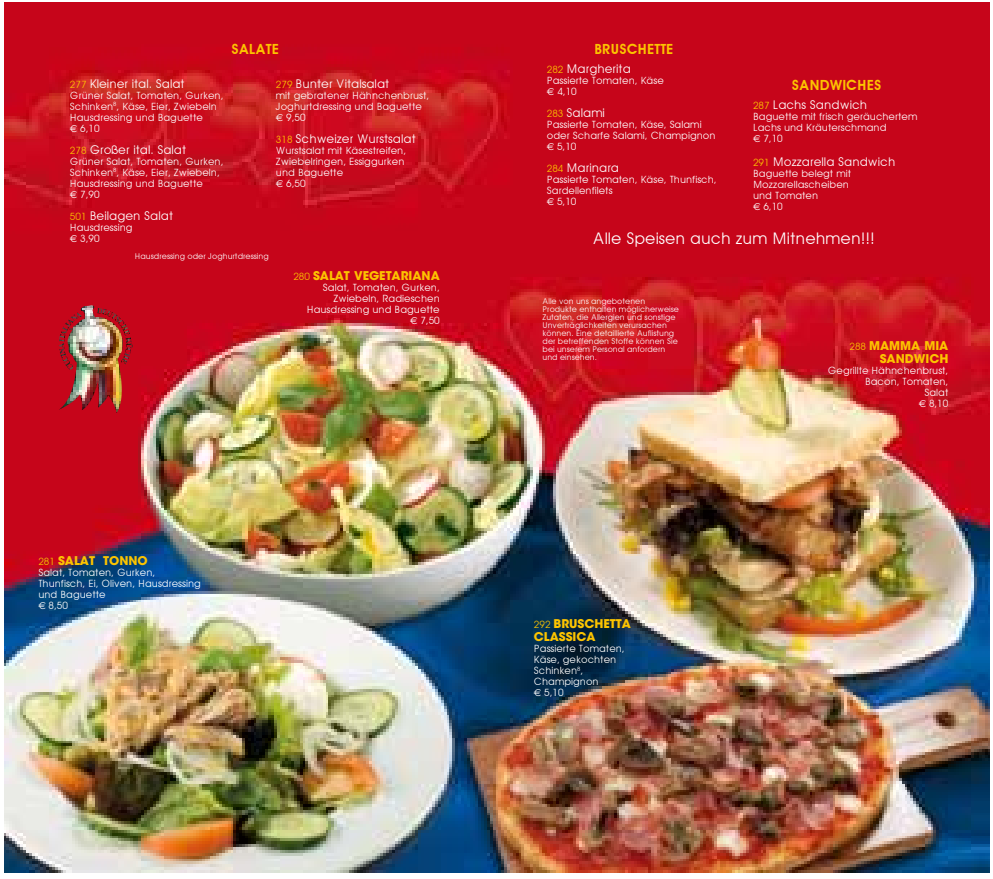
<style>
.page{position:relative;width:993px;height:879px;background:#fff}
.page>*{position:absolute;margin:0;border:0;box-sizing:border-box;transform-origin:0 0}
.t1{font:16px "Avant Garde";color:#fff}
.t2{font:600 14px "Avant Garde";color:#fcc400}
.t3{font:12px "Avant Garde";color:#fff}
.t4{font:700 12px/13px "ITC Avant Garde Std";color:#fcc400;text-align:right}
.t5{font:10px/11px "Avant Garde";color:#fff}
.t6{font:8px/8px "Avant Garde";color:#fff}
.s1{font-size:10px;color:#fcc400}
.s2{font-family:"Euro Sans"}
.s3{font-family:"Avant Garde";font-weight:400;font-size:10px}
</style>
<div class="page">
<img style="left:5px;top:3px;width:984px;height:869px">
<img style="left:69px;top:305px;width:22px;height:25px">
<h2 class="t2" style="left:231px;top:41px;width:17px">SALA</h2>
<h2 class="t2" style="left:266px;top:41px;width:15px">TE</h2>
<p class="t3" style="left:70px;top:76px;width:116px"><span class="s1">277</span> Kleiner ital. Salat</p>
<p class="t5" style="left:70px;top:89px;width:155px">Grüner Salat, Tomaten, Gurken,<br>Schinken<sup>8</sup>, Käse, Eier, Zwiebeln<br>Hausdressing und Baguette<br><span class="s2">€</span> 6,10</p>
<p class="t3" style="left:70px;top:142px;width:118px"><span class="s1">278</span> Großer ital. Salat</p>
<p class="t5" style="left:70px;top:155px;width:155px">Grüner Salat, Tomaten, Gurken,<br>Schinken<sup>8</sup>, Käse, Eier, Zwiebeln,<br>Hausdressing und Baguette<br><span class="s2">€</span> 7,90</p>
<p class="t3" style="left:70px;top:208px;width:105px"><span class="s1">501</span> Beilagen Salat</p>
<p class="t5" style="left:70px;top:221px;width:64px">Hausdressing <span class="s2">€</span> 3,90</p>
<p class="t3" style="left:276px;top:76px;width:115px"><span class="s1">279</span> Bunter Vitalsalat</p>
<p class="t5" style="left:276px;top:89px;width:155px">mit gebratener Hähnchenbrust,<br>Joghurtdressing und Baguette <span class="s2">€</span> 9,50</p>
<p class="t3" style="left:276px;top:131px;width:141px"><span class="s1">318</span> Schweizer Wurstsalat</p>
<p class="t5" style="left:276px;top:144px;width:132px">Wurstsalat mit Käsestreifen,<br>Zwiebelringen, Essiggurken und Baguette<br><span class="s2">€</span> 6,50</p>
<p class="t6" style="left:135px;top:252px;width:135px">Hausdressing oder Joghurtdressing</p>
<p class="t4" style="left:293px;top:269px;width:36px"><span class="s3">280</span> SALA</p>
<p class="t4" style="left:344px;top:269px;width:57px">T VEGETARIANA</p>
<p class="t5" style="left:307px;top:282px;width:134px;text-align:right">Salat, Tomaten, Gurken,<br>Zwiebeln, Radieschen<br>Hausdressing und Baguette<br><span class="s2">A</span> 7,50</p>
<p class="t4" style="left:38px;top:554px;width:36px"><span class="s3">281</span> SALA</p>
<p class="t4" style="left:89px;top:554px;width:31px">T TONNO</p>
<p class="t5" style="left:38px;top:567px;width:164px">Salat, Tomaten, Gurken,<br>Thunfisch, Ei, Oliven, Hausdressing und Baguette<br><span class="s2">A</span> 8,50</p>
<h2 class="t2" style="left:594px;top:41px;width:81px">BRUSCHETTE</h2>
<p class="t3" style="left:546px;top:61px;width:85px"><span class="s1">282</span> Margherita</p>
<p class="t5" style="left:546px;top:75px;width:118px">Passierte Tomaten, Käse <span class="s2">€</span> 4,10</p>
<p class="t3" style="left:546px;top:105px;width:60px"><span class="s1">283</span> Salami</p>
<p class="t5" style="left:546px;top:119px;width:170px">Passierte Tomaten, Käse, Salami oder Scharfe Salami, Champignon <span class="s2">€</span> 5,10</p>
<p class="t3" style="left:546px;top:160px;width:74px"><span class="s1">284</span> Marinara</p>
<p class="t5" style="left:546px;top:174px;width:171px">Passierte Tomaten, Käse, Thunfisch,<br>Sardellenfilets<br><span class="s2">€</span> 5,10</p>
<h2 class="t2" style="left:791px;top:76px;width:91px">SAN DWICHES</h2>
<p class="t3" style="left:752px;top:98px;width:115px"><span class="s1">287</span> Lachs Sandwich</p>
<p class="t5" style="left:752px;top:111px;width:166px">Baguette mit frisch geräuchertem<br>Lachs und Kräuterschmand<br><span class="s2">€</span> 7,10</p>
<p class="t3" style="left:752px;top:155px;width:144px"><span class="s1">291</span> Mozzarella Sandwich</p>
<p class="t5" style="left:752px;top:168px;width:99px">Baguette belegt mit<br>Mozzarellascheiben und Tomaten<br><span class="s2">€</span> 6,10</p>
<h1 class="t1" style="left:592px;top:228px;width:283px">Alle Speisen auch zum Mitnehmen!!!</h1>
<p class="t6" style="left:542px;top:297px;width:138px">Alle von uns angebotenen<br>Produkte enthalten möglicherweise<br>Zutaten, die Allergien und sonstige<br>Unverträglichkeiten verursachen können. Eine detaillierte Auflistung der betreffenden Stoffe können Sie bei unserem Personal anfordern und einsehen.</p>
<p class="t4" style="left:533px;top:617px;width:60px"><span class="s3">292</span> BRUSCHE</p>
<p class="t4" style="left:609px;top:617px;width:22px">TTA</p>
<p class="t4" style="left:533px;top:630px;width:63px">CLASSICA</p>
<p class="t5" style="left:533px;top:643px;width:92px">Passierte Tomaten,<br>Käse, gekochten<br>Schinken<sup>8</sup>,<br>Champignon<br><span class="s2">€</span> 5,10</p>
<p class="t4" style="left:849px;top:339px;width:100px"><span class="s3">288</span> MAMMA MIA<br>SANDWICH</p>
<p class="t5" style="left:827px;top:365px;width:122px;text-align:right">Gegrillte Hähnchenbrust,<br>Bacon, Tomaten,<br>Salat<br><span class="s2">€</span> 8,10</p>
</div>
